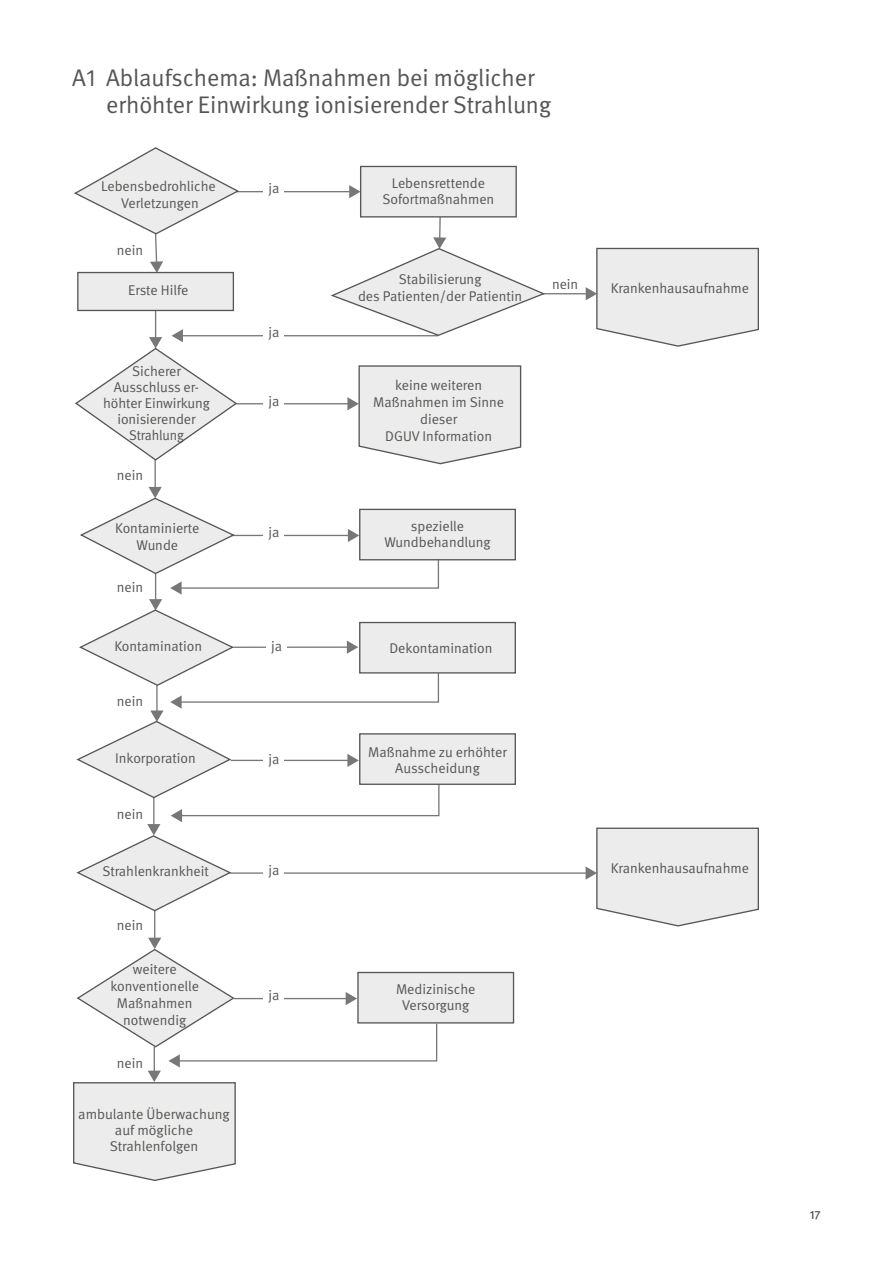
<style>
.page{position:relative;width:893px;height:1263px;background:#fff}
.page>*{position:absolute;margin:0;border:0;box-sizing:border-box;transform-origin:0 0}
.t1{font:24px/27px "DGUV Meta";color:#565655}
.t2{font:14.1px/15.9px "DGUV Meta";color:#565655;text-align:center}
.t3{font:500 12px "DGUV Meta";color:#565655}
</style>
<div class="page">
<hr style="left:237px;top:191px;width:114px;height:1px;background:#565655">
<svg style="left:349px;top:185px;width:11px;height:13px"></svg>
<div style="left:358px;top:972px;width:155px;height:51px;background:#ececec"></div>
<div style="left:357px;top:972px;width:157px;height:51px;border:1px solid #565655"></div>
<div style="left:360px;top:622px;width:155px;height:51px;background:#ececec"></div>
<div style="left:359px;top:622px;width:157px;height:51px;border:1px solid #565655"></div>
<div style="left:360px;top:509px;width:155px;height:51px;background:#ececec"></div>
<div style="left:359px;top:509px;width:157px;height:51px;border:1px solid #565655"></div>
<svg style="left:329px;top:217px;width:218px;height:120px"></svg>
<div style="left:78px;top:273px;width:155px;height:37px;background:#ececec"></div>
<div style="left:77px;top:272px;width:157px;height:39px;border:1px solid #565655"></div>
<div style="left:361px;top:166px;width:155px;height:51px;background:#ececec"></div>
<div style="left:360px;top:166px;width:157px;height:51px;border:1px solid #565655"></div>
<div style="left:263px;top:180px;width:21px;height:18px;background:#fff"></div>
<svg style="left:74px;top:147px;width:167px;height:126px"></svg>
<hr style="left:543px;top:293px;width:45px;height:1px;background:#565655">
<svg style="left:586px;top:247px;width:173px;height:100px;background:#e8e8e8"></svg>
<hr style="left:181px;top:335px;width:257px;height:1px;background:#565655">
<svg style="left:75px;top:310px;width:163px;height:151px"></svg>
<hr style="left:236px;top:403px;width:113px;height:1px;background:#565655">
<svg style="left:347px;top:365px;width:175px;height:100px;background:#e8e8e8"></svg>
<hr style="left:154px;top:459px;width:2px;height:30px;background:#565655">
<hr style="left:230px;top:872px;width:357px;height:2px;background:#565655">
<svg style="left:586px;top:827px;width:173px;height:100px;background:#e8e8e8"></svg>
<div style="left:263px;top:324px;width:21px;height:18px;background:#fff"></div>
<div style="left:263px;top:393px;width:21px;height:18px;background:#fff"></div>
<div style="left:360px;top:734px;width:155px;height:50px;background:#ececec"></div>
<div style="left:359px;top:733px;width:157px;height:52px;border:1px solid #565655"></div>
<svg style="left:73px;top:487px;width:366px;height:694px"></svg>
<div style="left:266px;top:638px;width:20px;height:18px;background:#fff"></div>
<h1 class="t1" style="left:106px;top:65px;width:446px;text-indent:-34px">A1 Ablaufschema: Maßnahmen bei möglicher erhöhter Einwirkung ionisierender Strahlung</h1>
<p class="t2" style="left:101px;top:178px;width:116px;line-height:17px">Lebensbedrohliche<br>Verletzungen</p>
<p class="t2" style="left:117px;top:242px;width:28px">nein</p>
<p class="t2" style="left:128px;top:282px;width:62px">Erste Hilfe</p>
<p class="t2" style="left:103px;top:363px;width:108px">Sicherer<br>Ausschluss er&shy;höhter Einwirkung ionisierender<br>Strahlung</p>
<p class="t2" style="left:117px;top:468px;width:28px">nein</p>
<p class="t2" style="left:115px;top:520px;width:86px;line-height:17px">Kontaminierte<br>Wunde</p>
<p class="t2" style="left:117px;top:580px;width:28px">nein</p>
<p class="t2" style="left:114px;top:638px;width:89px">Kontamination</p>
<p class="t2" style="left:117px;top:694px;width:28px">nein</p>
<p class="t2" style="left:115px;top:750px;width:82px">Inkorporation</p>
<p class="t2" style="left:117px;top:806px;width:28px">nein</p>
<p class="t2" style="left:102px;top:864px;width:108px">Strahlenkrankheit</p>
<p class="t2" style="left:117px;top:917px;width:28px">nein</p>
<p class="t2" style="left:110px;top:961px;width:90px;line-height:17px">weitere konventionelle<br>Maßnahmen notwendig</p>
<p class="t2" style="left:117px;top:1055px;width:28px">nein</p>
<p class="t2" style="left:78px;top:1107px;width:153px">ambulante Überwachung auf mögliche<br>Strahlenfolgen</p>
<p class="t2" style="left:269px;top:181px;width:12px">ja</p>
<p class="t2" style="left:269px;top:325px;width:12px">ja</p>
<p class="t2" style="left:269px;top:393px;width:12px">ja</p>
<p class="t2" style="left:269px;top:524px;width:12px">ja</p>
<p class="t2" style="left:271px;top:638px;width:12px">ja</p>
<p class="t2" style="left:269px;top:751px;width:12px">ja</p>
<p class="t2" style="left:269px;top:863px;width:12px">ja</p>
<p class="t2" style="left:269px;top:987px;width:12px">ja</p>
<p class="t2" style="left:382px;top:175px;width:113px">Lebensrettende<br>Sofortmaßnahmen</p>
<p class="t2" style="left:358px;top:271px;width:166px;line-height:17px">Stabilisierung<br>des Patienten/der Patientin</p>
<p class="t2" style="left:373px;top:377px;width:132px;line-height:17px">keine weiteren<br>Maßnahmen im Sinne dieser<br>DGUV Information</p>
<p class="t2" style="left:384px;top:518px;width:108px">spezielle<br>Wundbehandlung</p>
<p class="t2" style="left:552px;top:276px;width:28px">nein</p>
<p class="t2" style="left:389px;top:640px;width:105px">Dekontamination</p>
<p class="t2" style="left:368px;top:744px;width:140px">Maßnahme zu erhöhter<br>Ausscheidung</p>
<p class="t2" style="left:396px;top:981px;width:81px">Medizinische<br>Versorgung</p>
<p class="t2" style="left:611px;top:281px;width:140px">Krankenhausaufnahme</p>
<p class="t2" style="left:611px;top:860px;width:140px">Krankenhausaufnahme</p>
<p class="t3" style="left:810px;top:1208px;width:12px">17</p>
</div>
